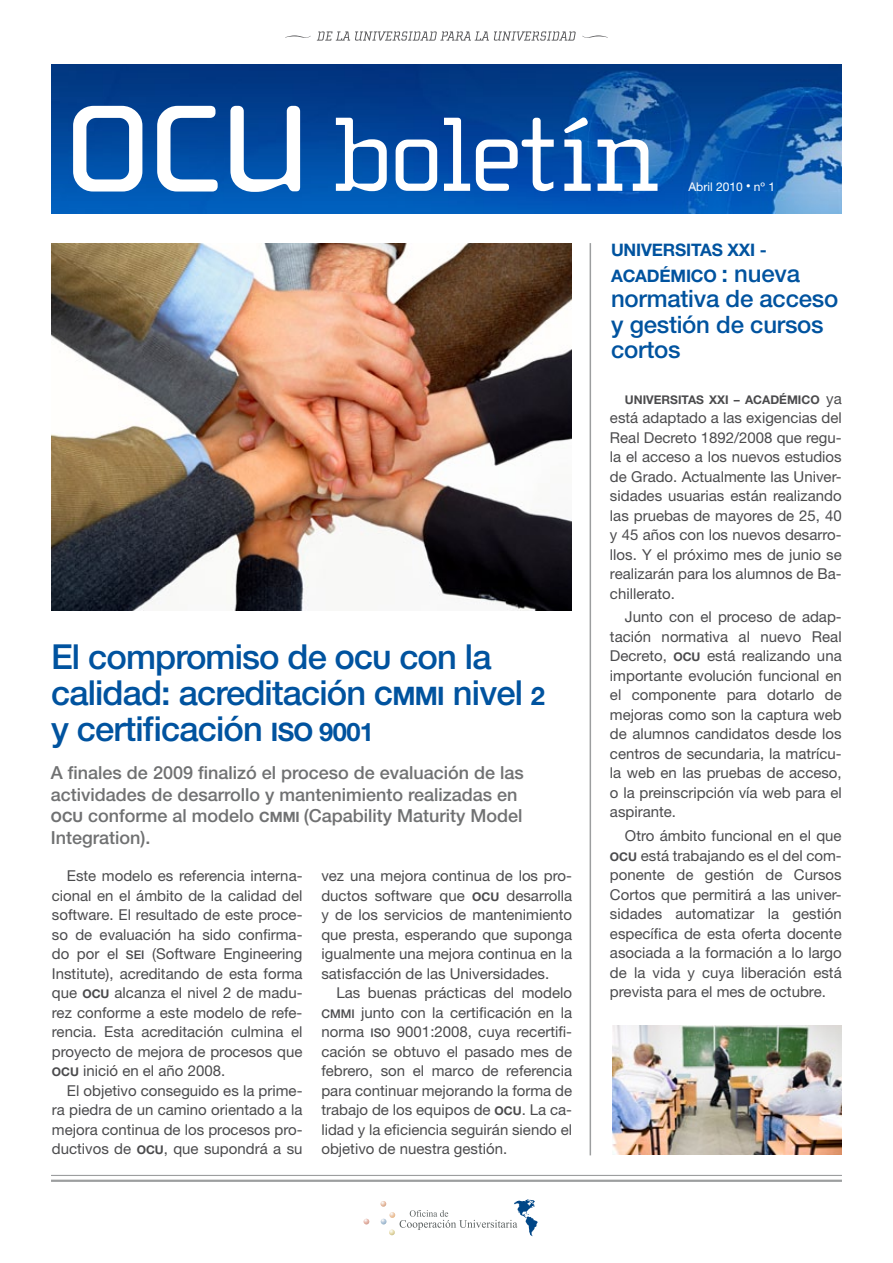
<style>
.page{position:relative;width:893px;height:1263px;background:#fff}
.page>*{position:absolute;margin:0;border:0;box-sizing:border-box;transform-origin:0 0}
.t1{font:500 34.5px/36px "Helvetica Neue";letter-spacing:-.025em;color:#00539f}
.t2{font:500 24px/25.5px "Helvetica Neue";letter-spacing:-.01em;color:#00539f}
.t3{font:500 18px/21.6px "Helvetica Neue";color:#707172}
.t4{font:700 17.25px/25.5px "Helvetica Neue";letter-spacing:-.01em;color:#00539f}
.t5{font:15px/19.5px "Helvetica Neue";color:#4b4b4d;text-align:justify}
.t6{font:700 12px "Helvetica Neue";color:#4b4b4d}
.t7{font:12px "Helvetica Neue";color:#fff}
.s1{font-weight:700;font-size:25.5px}
.s2{font-weight:700;font-size:14.25px}
.s3{font-weight:500;font-size:12px}
.s4{font-weight:700;font-size:12px}
.s5{font-size:9px}
.s6{font-weight:500;font-size:24px}
.s7{font-weight:400;font-size:15px}
.s8{font-size:15.3px}
</style>
<div class="page">
<img style="left:51px;top:64px;width:791px;height:149px">
<img style="left:51px;top:243px;width:520px;height:367px">
<hr style="left:51px;top:1179px;width:791px;height:3px;background:#9c9e9f">
<hr style="left:51px;top:1175px;width:791px;height:1px;background:#9c9e9f">
<hr style="left:590px;top:243px;width:1px;height:912px;background:#9c9e9f">
<svg style="left:364px;top:1219px;width:5px;height:5px"></svg>
<svg style="left:381px;top:1199px;width:157px;height:37px"></svg>
<img style="left:612px;top:1025px;width:230px;height:129px">
<svg style="left:73px;top:106px;width:227px;height:86px"></svg>
<svg style="left:336px;top:117px;width:321px;height:74px"></svg>
<svg style="left:285px;top:31px;width:323px;height:10px"></svg>
<h1 class="t1" style="left:51px;top:638px;width:495px">El compromiso de <span class="s1">OCU</span> con la calidad: acreditación <span class="s1">CMMI</span> nivel <span class="s1">2 </span>y certificación <span class="s1">ISO 9001</span></h1>
<p class="t3" style="left:51px;top:761px;width:474px">A finales de 2009 finalizó el proceso de evaluación de las actividades de desarrollo y mantenimiento realizadas en <span class="s2">OCU</span> conforme al modelo <span class="s2">CMMI</span> (Capability Maturity Model Integration).</p>
<p class="t5" style="left:52px;top:866px;width:252px;text-indent:15px">Este modelo es referencia interna&shy;cional en el ámbito de la calidad del software. El resultado de este proce&shy;so de evaluación ha sido confirma&shy;do por el <span class="s3">SEI</span> (Software Engineering Institute), acreditando de esta forma que <span class="s4">OCU</span> alcanza el nivel 2 de madu&shy;rez conforme a este modelo de refe&shy;rencia. Esta acreditación culmina el proyecto de mejora de procesos que <span class="s4">OCU</span> inició en el año 2008.</p>
<p class="t5" style="left:52px;top:1081px;width:252px;text-indent:15px">El objetivo conseguido es la prime&shy;ra piedra de un camino orientado a la mejora continua de los procesos pro&shy;ductivos de <span class="s4">OCU</span>, que supondrá a su</p>
<p class="t5" style="left:321px;top:866px;width:252px">vez una mejora continua de los pro&shy;ductos software que <span class="s4">OCU</span> desarrolla y de los servicios de mantenimiento que presta, esperando que suponga igualmente una mejora continua en la satisfacción de las Universidades.</p>
<p class="t5" style="left:321px;top:983px;width:252px;text-indent:15px">Las buenas prácticas del modelo <span class="s3">CMMI</span> junto con la certificación en la norma <span class="s3">ISO</span> 9001:2008, cuya recertifi&shy;cación se obtuvo el pasado mes de febrero, son el marco de referencia para continuar mejorando la forma de trabajo de los equipos de <span class="s4">OCU</span>. La ca&shy;lidad y la eficiencia seguirán siendo el objetivo de nuestra gestión.</p>
<p class="t7" style="left:688px;top:179px;width:88px">Abril 2010 <span class="s5">•</span> nº 1</p>
<p class="t4" style="left:611px;top:237px;width:190px">UNIVERSITAS XXI -<br>ACADÉMICO <span class="s6">: nueva</span></p>
<h2 class="t2" style="left:611px;top:286px;width:229px">normativa de acceso y gestión de cursos cortos</h2>
<p class="t6" style="left:625px;top:392px;width:218px">UNIVERSITAS XXI – ACADÉMICO <span class="s7">ya</span></p>
<p class="t5" style="left:610px;top:408px;width:233px">está adaptado a las exigencias del Real Decreto 1892/2008 que regu&shy;la el acceso a los nuevos estudios de Grado. Actualmente las Univer&shy;sidades usuarias están realizando las pruebas de mayores de 25, 40 y 45 años con los nuevos desarro&shy;llos. Y el próximo mes de junio se realizarán para los alumnos de Ba&shy;chillerato.</p>
<p class="t5" style="left:610px;top:607px;width:233px;text-indent:15px">Junto con el proceso de adap&shy;tación normativa al nuevo Real Decreto, <span class="s4">OCU</span> <span class="s8">e</span>stá realizando una importante evolución funcional en el componente para dotarlo de mejoras como son la captura web de alumnos candidatos desde los centros de secundaria, la matrícu&shy;la web en las pruebas de acceso, o la preinscripción vía web para el aspirante.</p>
<p class="t5" style="left:610px;top:826px;width:233px;text-indent:15px">Otro ámbito funcional en el que <span class="s4">OCU</span> está trabajando es el del com&shy;ponente de gestión de Cursos Cortos que permitirá a las univer&shy;sidades automatizar la gestión específica de esta oferta docente asociada a la formación a lo largo de la vida y cuya liberación está prevista para el mes de octubre.</p>
</div>
